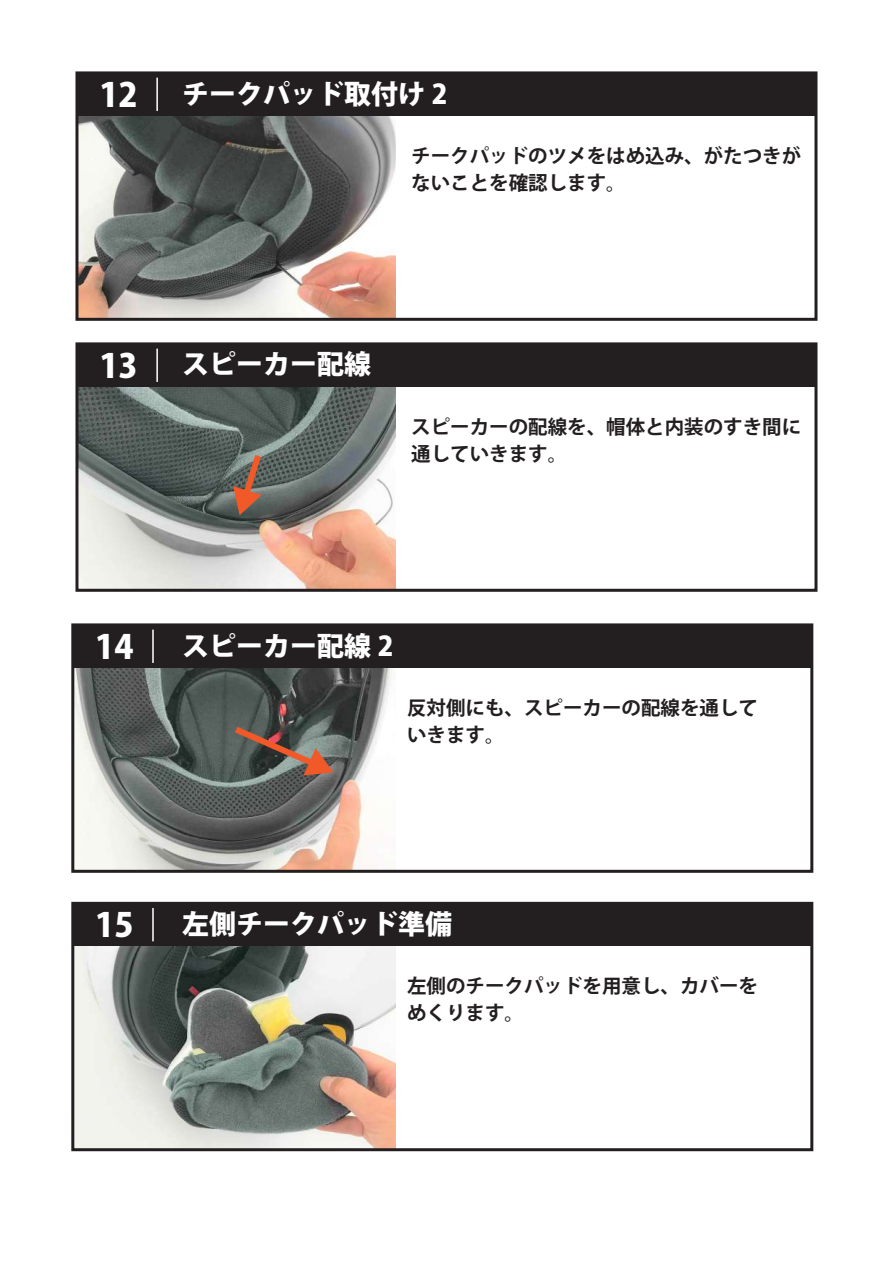
<style>
.page{position:relative;width:893px;height:1263px;background:#fff}
.page>*{position:absolute;margin:0;border:0;box-sizing:border-box;transform-origin:0 0}
.t1{font:800 33px "Koz Go Pr 6 N";color:#fff}
.t2{font:800 27px "Koz Go Pr 6 N";color:#fff}
.t3{font:700 19.5px/27px "Koz Go Pr 6 N";color:#231f20}
</style>
<div class="page">
<img style="left:75px;top:946px;width:320px;height:201px">
<img style="left:75px;top:668px;width:320px;height:201px">
<img style="left:79px;top:387px;width:316px;height:201px">
<img style="left:79px;top:116px;width:316px;height:201px">
<div style="left:77px;top:73px;width:739px;height:43px;background:#231f20"></div>
<div style="left:75px;top:71px;width:742px;height:250px;border:3px solid #231f20"></div>
<hr style="left:156px;top:78px;width:2px;height:33px;background:#fff">
<div style="left:77px;top:344px;width:739px;height:43px;background:#231f20"></div>
<div style="left:75px;top:342px;width:742px;height:250px;border:3px solid #231f20"></div>
<hr style="left:156px;top:349px;width:2px;height:33px;background:#fff">
<div style="left:73px;top:625px;width:739px;height:43px;background:#231f20"></div>
<div style="left:71px;top:623px;width:742px;height:250px;border:3px solid #231f20"></div>
<hr style="left:152px;top:630px;width:2px;height:33px;background:#fff">
<div style="left:73px;top:903px;width:739px;height:43px;background:#231f20"></div>
<div style="left:71px;top:902px;width:742px;height:249px;border:3px solid #231f20"></div>
<hr style="left:152px;top:908px;width:2px;height:33px;background:#fff">
<svg style="left:228px;top:722px;width:105px;height:53px;background:#716056"></svg>
<svg style="left:233px;top:448px;width:33px;height:67px;background:#896958"></svg>
<h1 class="t1" style="left:99px;top:76px;width:40px">12</h1>
<h2 class="t2" style="left:182px;top:78px;width:267px">チークパッド取付け 2</h2>
<p class="t3" style="left:411px;top:143px;width:392px">チークパッドのツメをはめ込み、がたつきがないことを確認します。</p>
<h1 class="t1" style="left:99px;top:347px;width:40px">13</h1>
<h2 class="t2" style="left:182px;top:349px;width:191px">スピーカー配線</h2>
<p class="t3" style="left:411px;top:414px;width:392px">スピーカーの配線を、帽体と内装のすき間に通していきます。</p>
<h1 class="t1" style="left:95px;top:628px;width:40px">14</h1>
<h2 class="t2" style="left:182px;top:630px;width:213px">スピーカー配線 2</h2>
<p class="t3" style="left:407px;top:695px;width:352px">反対側にも、スピーカーの配線を通していきます。</p>
<h1 class="t1" style="left:95px;top:907px;width:40px">15</h1>
<h2 class="t2" style="left:182px;top:909px;width:272px">左側チークパッド準備</h2>
<p class="t3" style="left:407px;top:973px;width:352px">左側のチークパッドを用意し、カバーをめくります。</p>
</div>
